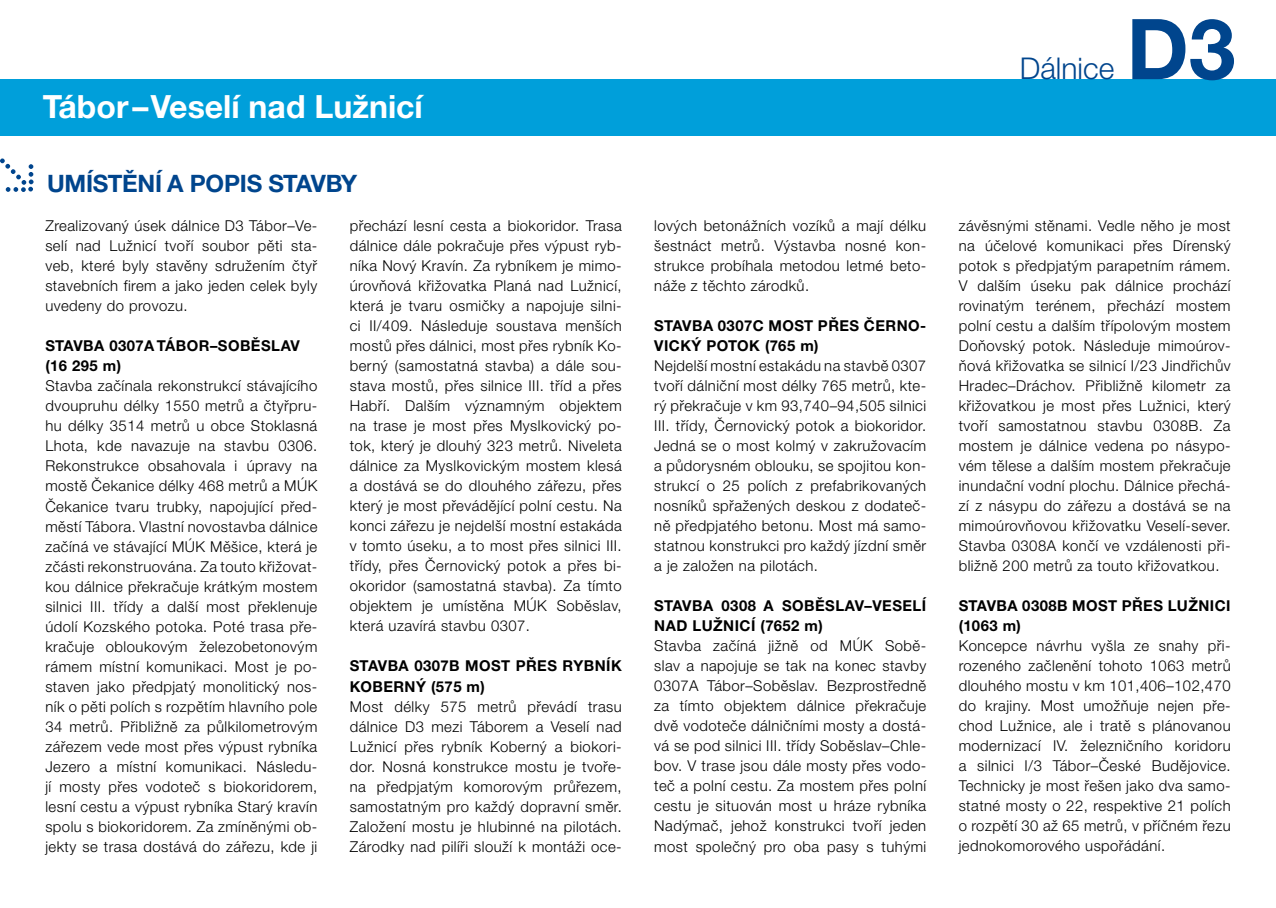
<style>
.page{position:relative;width:1276px;height:908px;background:#fff}
.page>*{position:absolute;margin:0;border:0;box-sizing:border-box;transform-origin:0 0}
.t1{font:700 84px "Helvetica Neue CE";color:#00458d}
.t2{font:700 32px "Helvetica Neue CE";color:#fff}
.t3{font:300 30px "Helvetica Neue CE";color:#00458d}
.t4{font:700 24px "Helvetica Neue CE";letter-spacing:-.01em;color:#00458d}
.t5{font:300 15px/20px "Helvetica Neue CE";letter-spacing:.03em;color:#000;text-align:justify}
.t6{font:700 15px/20px "Helvetica Neue CE";letter-spacing:.03em;color:#000}
</style>
<div class="page">
<svg style="left:0;top:158px;width:34px;height:34px"></svg>
<div style="left:0;top:79px;width:1276px;height:57px;background:#009fda"></div>
<h2 class="t2" style="left:43px;top:87px;width:383px">TÁBOR–VESELÍ NAD LUŽNICÍ</h2>
<h3 class="t4" style="left:47px;top:168px;width:150px">UMÍSTĚNÍ A POPI</h3>
<h3 class="t4" style="left:247px;top:168px;width:112px">S STAVBY</h3>
<p class="t5" style="left:45px;top:216px;width:273px">Zrealizovaný úsek dálnice D3 Tábor–Ve&shy;selí nad Lužnicí tvoří soubor pěti sta&shy;veb, které byly stavěny sdružením čtyř stavebních firem a jako jeden celek byly uvedeny do provozu.</p>
<p class="t6" style="left:45px;top:336px;width:254px">STAVBA 0307A TÁBOR–SO BĚSLAV (16 295 M)</p>
<p class="t5" style="left:45px;top:376px;width:273px;text-align:left">Stavba začínala rekonstrukcí stávajícího dvoupruhu délky 1550 metrů a čtyřpru&shy;hu délky 3514 metrů u obce Stoklasná Lhota, kde navazuje na stavbu 0306.<br>Rekonstrukce obsahovala i úpravy na mostě Čekanice délky 468 metrů a M ÚK Čekanice tvaru trubky, napojující před&shy;městí Tábora. Vlastní novostavba dálnice začíná ve stávající M ÚK M ěšice, která je zčásti rekonstruována. Za touto křižovat&shy;kou dálnice překračuje krátkým mostem silnici III . třídy a další most překlenuje údolí Kozského potoka. Poté trasa pře&shy;kračuje obloukovým železobetonovým rámem místní komunikaci. Most je po&shy;staven jako předpjatý monolitický nos&shy;ník o pěti polích s rozpětím hlavního pole 34 metrů. Přibližně za půlkilometrovým zářezem vede most přes výpust rybníka Jezero a místní komunikaci. Následu&shy;jí mosty přes vodoteč s biokoridorem, lesní cestu a výpust rybníka Starý kravín spolu s biokoridorem. Za zmíněnými ob&shy;jekty se trasa dostává do zářezu, kde ji</p>
<p class="t5" style="left:350px;top:216px;width:273px">přechází lesní cesta a biokoridor. Trasa dálnice dále pokračuje přes výpust ryb&shy;níka N ový Kravín. Za rybníkem je mimo&shy;úrovňová křižovatka Planá nad Lužnicí, která je tvaru osmičky a napojuje silni&shy;ci II/409. Následuje soustava menších mostů přes dálnici, most přes rybník Ko&shy;berný (samostatná stavba) a dále sou&shy;stava mostů, přes silnice III . tříd a přes Habří. Dalším významným objektem na trase je most přes Myslkovický po&shy;tok, který je dlouhý 323 metrů. N iveleta dálnice za Myslkovickým mostem klesá a dostává se do dlouhého zářezu, přes který je most převádějící polní cestu. N a konci zářezu je nejdelší mostní estakáda v tomto úseku, a to most přes silnici III . třídy, přes Černovický potok a přes bi&shy;okoridor (samostatná stavba). Za tímto objektem je umístěna M ÚK Soběslav, která uzavírá stavbu 0307.</p>
<p class="t6" style="left:350px;top:656px;width:273px">STAVBA 0307B MOST PŘES RYBNÍK<br>KOBERN</p>
<p class="t6" style="left:416px;top:676px;width:70px">Ý (575 M)</p>
<p class="t5" style="left:350px;top:695px;width:273px">M ost délky 575 metrů převádí trasu dálnice D3 mezi Táborem a Veselí nad Lužnicí přes rybník Koberný a biokori&shy;dor. N osná konstrukce mostu je tvoře&shy;na předpjatým komorovým průřezem, samostatným pro každý dopravní směr.<br>Založení mostu je hlubinné na pilotách.<br>Zárodky nad pilíři slouží k montáži oce-</p>
<h3 class="t3" style="left:1019px;top:50px;width:96px">Dálnice</h3>
<h1 class="t1" style="left:1126px;top:-3px;width:110px">D3</h1>
<p class="t5" style="left:654px;top:215px;width:273px">lových betonážních vozíků a mají délku šestnáct metrů. Výstavba nosné kon&shy;strukce probíhala metodou letmé beto&shy;náže z těchto zárodků.</p>
<p class="t6" style="left:654px;top:316px;width:233px">STAVBA 0307C MOST PŘES ČERNO</p>
<p class="t6" style="left:920px;top:316px;width:8px">-</p>
<p class="t6" style="left:654px;top:336px;width:64px">VIC KÝ POTO</p>
<p class="t6" style="left:749px;top:336px;width:71px">K (765 M)</p>
<p class="t5" style="left:654px;top:355px;width:273px">N ejdelší mostní estakádu na stavbě 0307 tvoří dálniční most délky 765 metrů, kte&shy;rý překračuje v km 93,740–94,505 silnici III . třídy, Černovický potok a biokoridor.<br>Jedná se o most kolmý v zakružovacím a půdorysném oblouku, se spojitou kon&shy;strukcí o 25 polích z prefabrikovaných nosníků spřažených deskou z dodateč&shy;ně předpjatého betonu. M ost má samo&shy;statnou konstrukci pro každý jízdní směr a je založen na pilotách.</p>
<p class="t6" style="left:654px;top:596px;width:121px">STAVBA 0308 ASO</p>
<p class="t6" style="left:804px;top:596px;width:123px">BĚSLAV–VESELÍ</p>
<p class="t6" style="left:654px;top:616px;width:79px">NAD LUŽNIC</p>
<p class="t6" style="left:751px;top:616px;width:73px">Í (7652 M)</p>
<p class="t5" style="left:654px;top:635px;width:274px">Stavba začíná jižně od M ÚK Sobě&shy;slav a napojuje se tak na konec stavby 0307A Tábor–Soběslav. Bezprostředně za tímto objektem dálnice překračuje dvě vodoteče dálničními mosty a dostá&shy;vá se pod silnici III . třídy Soběslav–Chle&shy;bov. V trase jsou dále mosty přes vodo&shy;teč a polní cestu. Za mostem přes polní cestu je situován most u hráze rybníka N adýmač, jehož konstrukci tvoří jeden most společný pro oba pasy s tuhými</p>
<p class="t5" style="left:958px;top:215px;width:274px">závěsnými stěnami. Vedle něho je most na účelové komunikaci přes Dírenský potok s předpjatým parapetním rámem.<br>V dalším úseku pak dálnice prochází rovinatým terénem, přechází mostem polní cestu a dalším třípolovým mostem Doňovský potok. Následuje mimoúrov&shy;ňová křižovatka se silnicí I/23 Jindřichův Hradec–Dráchov. Přibližně kilometr za křižovatkou je most přes Lužnici, který tvoří samostatnou stavbu 0308B. Za mostem je dálnice vedena po násypo&shy;vém tělese a dalším mostem překračuje inundační vodní plochu. Dálnice přechá&shy;zí z násypu do zářezu a dostává se na mimoúrovňovou křižovatku Veselí-sever.<br>Stavba 0308A končí ve vzdálenosti při&shy;bližně 200 metrů za touto křižovatkou.</p>
<p class="t6" style="left:958px;top:595px;width:249px">STAVBA 0308B MOST PŘES LUŽNICI (1063 M)</p>
<p class="t5" style="left:958px;top:635px;width:273px">Koncepce návrhu vyšla ze snahy při&shy;rozeného začlenění tohoto 1063 metrů dlouhého mostu v km 101,406–102,470 do krajiny. Most umožňuje nejen pře&shy;chod Lužnice, ale i tratě s plánovanou modernizací IV. železničního koridoru a silnici I/3 Tábor–České Budějovice.<br>Technicky je most řešen jako dva samo&shy;statné mosty o 22, respektive 21 polích o rozpětí 30 až 65 metrů, v příčném řezu jednokomorového uspořádání.</p>
</div>
